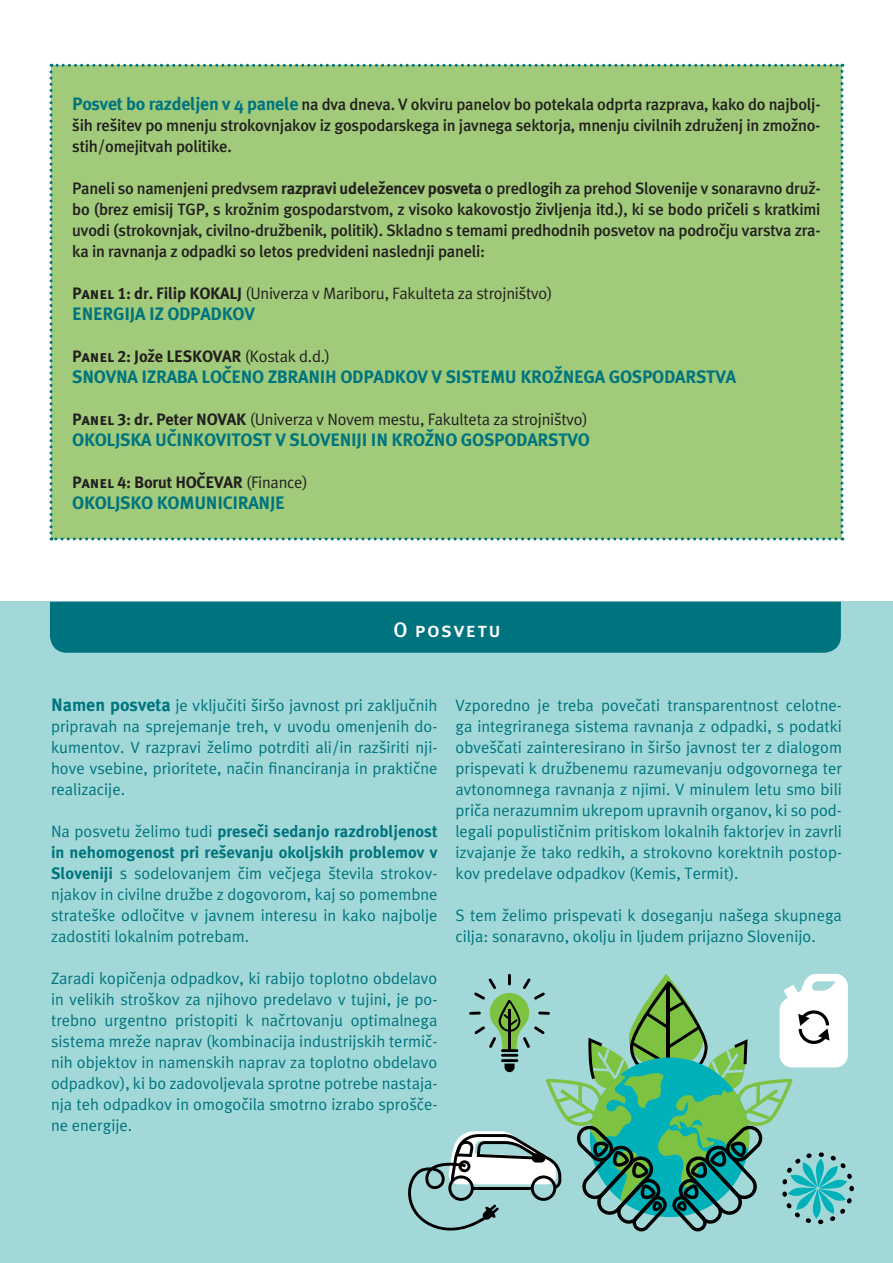
<style>
.page{position:relative;width:893px;height:1263px;background:#fff}
.page>*{position:absolute;margin:0;border:0;box-sizing:border-box;transform-origin:0 0}
.t1{font:21px "Meta Plus Medium Caps";letter-spacing:.06em;color:#fff}
.t2{font:700 18px "Meta Plus";letter-spacing:-.015em;color:#00747e}
.t3{font:16.5px/21px "Meta Plus Normal";color:#00747e;text-align:justify}
.t4{font:500 16.5px/21px "Meta Plus";letter-spacing:-.015em;color:#231f20;text-align:justify}
.t5{font:16.5px "Meta Plus Normal";letter-spacing:-.015em;color:#231f20}
.t6{font:700 16.5px/21px "Meta Plus";color:#00747e}
.t7{font:700 16.5px "Meta Plus";letter-spacing:-.015em;color:#231f20}
.s1{font-weight:700;font-size:18px;color:#00747e}
.s2{font-weight:700}
.s3{font-family:"Meta Plus Bold Caps"}
.s4{font-family:"Meta Plus";font-weight:700}
.s5{font-family:"Meta Plus Bold Caps";font-weight:400}
.s6{font-family:"Meta Plus";font-weight:700;font-size:18px}
.s7{font-family:"Meta Plus Normal";font-weight:400}
</style>
<div class="page">
<div style="left:0;top:602px;width:893px;height:661px;background:#a2d9d8"></div>
<div style="left:50px;top:64px;width:793px;height:476px;background:#a1cb7a"></div>
<div style="left:50px;top:602px;width:791px;height:51px;background:#00747e"></div>
<svg style="left:408px;top:973px;width:446px;height:258px"></svg>
<p class="t4" style="left:72px;top:94px;width:750px"><span class="s1">Posvet bo razdeljen v 4 panele</span> na dva dneva. V okviru panelov bo potekala odprta razprava, kako do najbolj&shy;ših rešitev po mnenju strokovnjakov iz gospodarskega in javnega sektorja, mnenju civilnih združenj in zmožno&shy;stih/omejitvah politike.</p>
<p class="t4" style="left:72px;top:178px;width:750px">Paneli so namenjeni predvsem <span class="s2">razpravi udeležencev posveta</span> o predlogih za prehod Slovenije v sonaravno druž&shy;bo (brez emisij TGP, s krožnim gospodarstvom, z visoko kakovostjo življenja itd.), ki se bodo pričeli s kratkimi uvodi (strokovnjak, civilno-družbenik, politik). Skladno s temami predhodnih posvetov na področju varstva zra&shy;ka in ravnanja z odpadki so letos predvideni naslednji paneli:</p>
<p class="t5" style="left:72px;top:284px;width:482px"><span class="s3">Panel 1:</span> <span class="s4">dr. Filip Kokalj</span> (Univerza v Mariboru, Fakulteta za strojništvo)</p>
<p class="t2" style="left:72px;top:303px;width:184px">ENERGIJA IZ ODPADKOV</p>
<p class="t7" style="left:72px;top:346px;width:105px"><span class="s5">Panel 2:</span> Jože Leskovar</p>
<p class="t5" style="left:245px;top:347px;width:87px">(Kostak d.d.)</p>
<p class="t2" style="left:72px;top:366px;width:665px">SNOVNA IZRABA LOČENO ZBRANIH ODPADKOV V SISTEMU KROŽNEGA GOSPODARSTVA</p>
<p class="t7" style="left:72px;top:409px;width:146px"><span class="s5">Panel 3:</span> dr. Peter Novak</p>
<p class="t5" style="left:250px;top:410px;width:340px">(Univerza v Novem mestu, Fakulteta za strojništvo)</p>
<p class="t2" style="left:72px;top:429px;width:519px">OKOLJSKA UČINKOVITOST V SLOVENIJI IN KROŽNO GOSPODARSTVO</p>
<p class="t7" style="left:72px;top:472px;width:124px"><span class="s5">Panel 4:</span> Borut Hočevar</p>
<p class="t5" style="left:246px;top:473px;width:63px">(Finance)</p>
<p class="t2" style="left:72px;top:492px;width:214px">OKOLJSKO KOMUNICIRANJE</p>
<p class="t1" style="left:394px;top:618px;width:109px">O posvetu</p>
<p class="t3" style="left:51px;top:695px;width:388px"><span class="s6">Namen posveta</span> je vključiti širšo javnost pri zaključnih pripravah na sprejemanje treh, v uvodu omenjenih do&shy;kumentov. V razpravi želimo potrditi ali/in razširiti nji&shy;hove vsebine, prioritete, način financiranja in praktične realizacije.</p>
<p class="t6" style="left:51px;top:821px;width:388px"><span class="s7">Na posvetu želimo tudi</span> preseči sedanjo razdrobljenost in nehomogenost pri reševanju okoljskih problemov v</p>
<p class="t3" style="left:51px;top:863px;width:388px"><span class="s4">Sloveniji</span> s sodelovanjem čim večjega števila strokov&shy;njakov in civilne družbe z dogovorom, kaj so pomembne strateške odločitve v javnem interesu in kako najbolje zadostiti lokalnim potrebam.</p>
<p class="t3" style="left:51px;top:968px;width:388px">Zaradi kopičenja odpadkov, ki rabijo toplotno obdelavo in velikih stroškov za njihovo predelavo v tujini, je po&shy;trebno urgentno pristopiti k načrtovanju optimalnega sistema mreže naprav (kombinacija industrijskih termič&shy;nih objektov in namenskih naprav za toplotno obdelavo odpadkov), ki bo zadovoljevala sprotne potrebe nastaja&shy;nja teh odpadkov in omogočila smotrno izrabo sprošče&shy;ne energije.</p>
<p class="t3" style="left:455px;top:694px;width:388px">Vzporedno je treba povečati transparentnost celotne&shy;ga integriranega sistema ravnanja z odpadki, s podatki obveščati zainteresirano in širšo javnost ter z dialogom prispevati k družbenemu razumevanju odgovornega ter avtonomnega ravnanja z njimi. V minulem letu smo bili priča nerazumnim ukrepom upravnih organov, ki so pod&shy;legali populističnim pritiskom lokalnih faktorjev in zavrli izvajanje že tako redkih, a strokovno korektnih postop&shy;kov predelave odpadkov (Kemis, Termit).</p>
<p class="t3" style="left:455px;top:904px;width:388px">S tem želimo prispevati k doseganju našega skupnega cilja: sonaravno, okolju in ljudem prijazno Slovenijo.</p>
</div>
